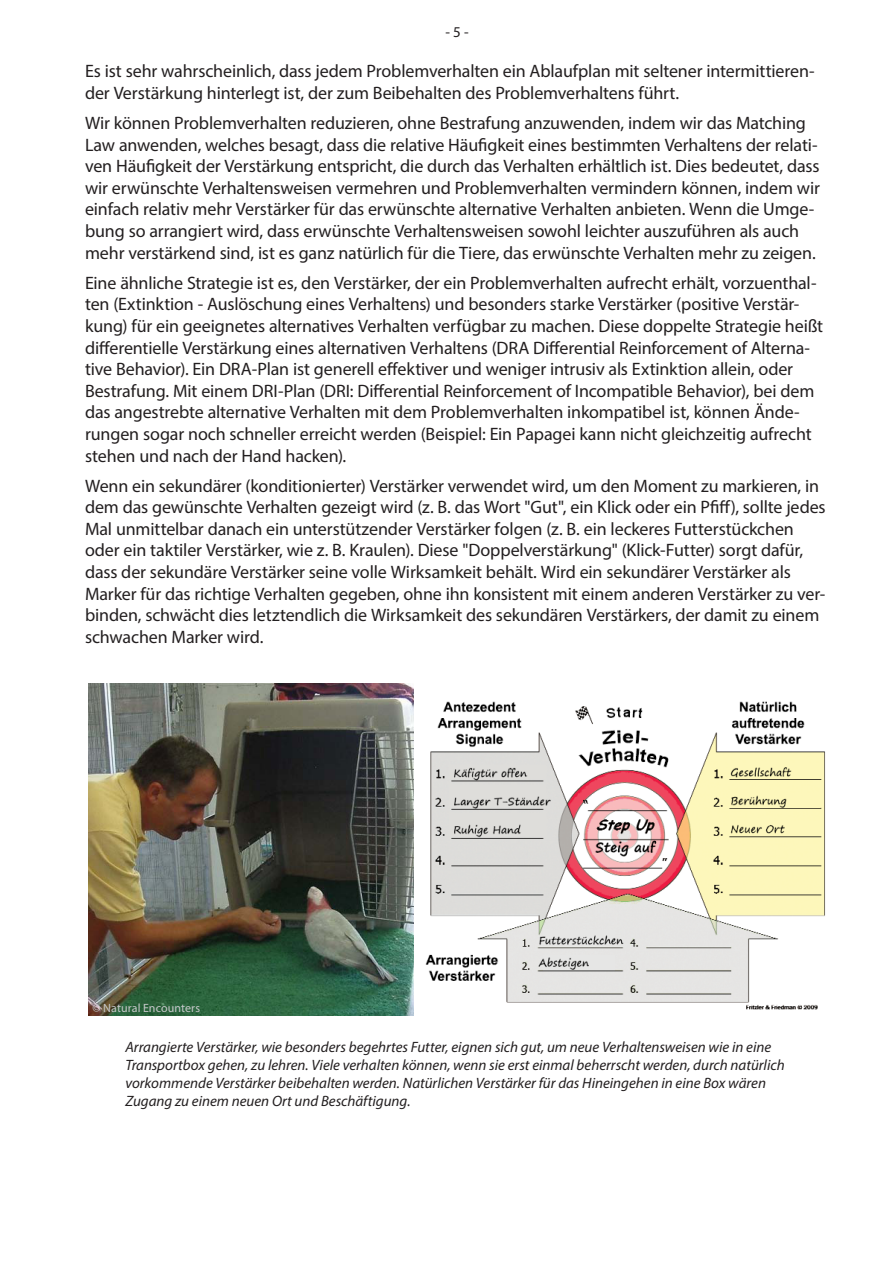
<style>
.page{position:relative;width:893px;height:1263px;background:#fff}
.page>*{position:absolute;margin:0;border:0;box-sizing:border-box;transform-origin:0 0}
.t1{font:18px/21.6px "Myriad Pro";letter-spacing:-.005em;color:#231f20}
._10pt{font:italic 15px/18px "Myriad Pro";color:#231f20}
.t2{font:15px "Myriad Pro";color:#231f20}
.t3{font:12px "Myriad Pro";letter-spacing:.005em;color:#c7c8ca}
</style>
<div class="page">
<img style="left:88px;top:684px;width:326px;height:331px">
<img style="left:425px;top:701px;width:400px;height:309px">
<p class="t2" style="left:445px;top:22px;width:25px">- 5 -</p>
<p class="t1" style="left:85px;top:60px;width:731px">Es ist sehr wahrscheinlich, dass jedem Problemverhalten ein Ablaufplan mit seltener intermittieren&shy;der Verstärkung hinterlegt ist, der zum Beibehalten des Problemverhaltens führt.</p>
<p class="t1" style="left:85px;top:112px;width:736px">Wir können Problemverhalten reduzieren, ohne Bestrafung anzuwenden, indem wir das Matching Law anwenden, welches besagt, dass die relative Häufigkeit eines bestimmten Verhaltens der relati&shy;ven Häufigkeit der Verstärkung entspricht, die durch das Verhalten erhältlich ist. Dies bedeutet, dass wir erwünschte Verhaltensweisen vermehren und Problemverhalten vermindern können, indem wir einfach relativ mehr Verstärker für das erwünschte alternative Verhalten anbieten. Wenn die Umge&shy;bung so arrangiert wird, dass erwünschte Verhaltensweisen sowohl leichter auszuführen als auch mehr verstärkend sind, ist es ganz natürlich für die Tiere, das erwünschte Verhalten mehr zu zeigen.</p>
<p class="t1" style="left:85px;top:272px;width:740px">Eine ähnliche Strategie ist es, den Verstärker, der ein Problemverhalten aufrecht erhält, vorzuenthal&shy;ten (Extinktion - Auslöschung eines Verhaltens) und besonders starke Verstärker (positive Verstär&shy;kung) für ein geeignetes alternatives Verhalten verfügbar zu machen. Diese doppelte Strategie heißt differentielle Verstärkung eines alternativen Verhaltens (DRA Differential Reinforcement of Alterna&shy;tive Behavior). Ein DRA-Plan ist generell effektiver und weniger intrusiv als Extinktion allein, oder Bestrafung. Mit einem DRI-Plan (DRI: Differential Reinforcement of Incompatible Behavior), bei dem das angestrebte alternative Verhalten mit dem Problemverhalten inkompatibel ist, können Ände&shy;rungen sogar noch schneller erreicht werden (Beispiel: Ein Papagei kann nicht gleichzeitig aufrecht stehen und nach der Hand hacken).</p>
<p class="t1" style="left:85px;top:474px;width:742px">Wenn ein sekundärer (konditionierter) Verstärker verwendet wird, um den Moment zu markieren, in dem das gewünschte Verhalten gezeigt wird (z. B. das Wort "Gut", ein Klick oder ein Pfiff), sollte jedes Mal unmittelbar danach ein unterstützender Verstärker folgen (z. B. ein leckeres Futterstückchen oder ein taktiler Verstärker, wie z. B. Kraulen). Diese "Doppelverstärkung" (Klick-Futter) sorgt dafür, dass der sekundäre Verstärker seine volle Wirksamkeit behält. Wird ein sekundärer Verstärker als Marker für das richtige Verhalten gegeben, ohne ihn konsistent mit einem anderen Verstärker zu ver&shy;binden, schwächt dies letztendlich die Wirksamkeit des sekundären Verstärkers, der damit zu einem schwachen Marker wird.</p>
<p class="t3" style="left:92px;top:1000px;width:109px">© Natural Encounters</p>
<p class="_10pt" style="left:125px;top:1037px;width:661px">Arrangierte Verstärker, wie besonders begehrtes Futter, eignen sich gut, um neue Verhaltensweisen wie in eine Transportbox gehen, zu lehren. Viele verhalten können, wenn sie erst einmal beherrscht werden, durch natürlich vorkommende Verstärker beibehalten werden. Natürlichen Verstärker für das Hineingehen in eine Box wären Zugang zu einem neuen Ort und Beschäftigung.</p>
</div>
